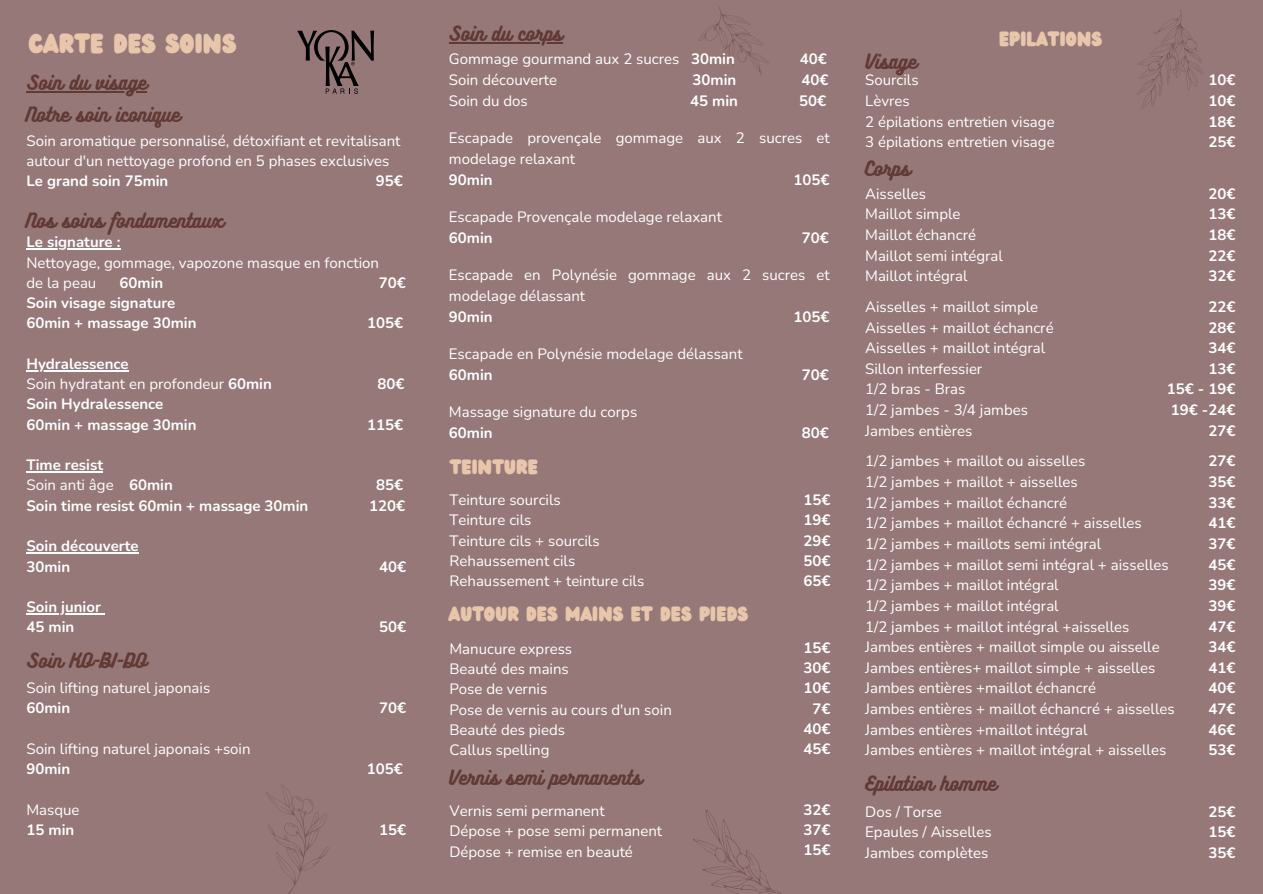
<style>
.page{position:relative;width:1263px;height:894px;background:#fff}
.page>*{position:absolute;margin:0;border:0;box-sizing:border-box;transform-origin:0 0}
.t1{font:24px "Wedges";color:#e8c6ab}
.t2{font:18px "Bukhari Script";color:#613a35}
.t3{font:18px "Wedges";color:#e8c6ab}
.t4{font:15px/21px "Nunito";color:#fff}
.t5{font:700 15px/20.5px "Nunito";color:#fff;text-align:justify}
.s1{font-weight:700}
</style>
<div class="page">
<div style="left:0;top:0;width:1263px;height:893px;background:#967878"></div>
<svg style="left:266px;top:785px;width:62px;height:108px"></svg>
<svg style="left:1137px;top:9px;width:66px;height:100px"></svg>
<svg style="left:693px;top:810px;width:88px;height:83px"></svg>
<svg style="left:698px;top:7px;width:71px;height:68px"></svg>
<svg style="left:297px;top:30px;width:77px;height:64px"></svg>
<hr style="left:26px;top:248px;width:95px;height:1px;background:#fff">
<hr style="left:26px;top:370px;width:103px;height:1px;background:#fff">
<hr style="left:26px;top:471px;width:77px;height:1px;background:#fff">
<hr style="left:26px;top:552px;width:113px;height:1px;background:#fff">
<hr style="left:26px;top:613px;width:69px;height:1px;background:#fff">
<hr style="left:449px;top:42px;width:113px;height:1px;background:#613a35">
<hr style="left:26px;top:91px;width:121px;height:1px;background:#613a35">
<h2 class="t2" style="left:449px;top:22px;width:115px">Soin du corps</h2>
<p class="t1" style="left:29px;top:25px;width:209px">CARTE DES SOINS</p>
<p class="t3" style="left:999px;top:26px;width:105px">EPILATIONS</p>
<p class="t2" style="left:865px;top:49px;width:53px">Visage</p>
<p class="t4" style="left:449px;top:48px;width:287px">Gommage gourmand aux 2 sucres <span class="s1">30min</span></p>
<p class="t5" style="left:800px;top:49px;width:29px">40€</p>
<p class="t4" style="left:449px;top:69px;width:110px">Soin découverte</p>
<p class="t5" style="left:693px;top:70px;width:45px">30min</p>
<p class="t5" style="left:801px;top:70px;width:29px">40€</p>
<p class="t4" style="left:449px;top:90px;width:80px">Soin du dos</p>
<p class="t5" style="left:690px;top:91px;width:49px">45 min</p>
<p class="t5" style="left:799px;top:91px;width:29px">50€</p>
<p class="t4" style="left:449px;top:127px;width:382px">Escapade provençale gommage aux 2 sucres et modelage relaxant</p>
<p class="t5" style="left:449px;top:170px;width:45px">90min</p>
<p class="t5" style="left:793px;top:170px;width:38px">105€</p>
<p class="t4" style="left:449px;top:206px;width:275px">Escapade Provençale modelage relaxant</p>
<p class="t5" style="left:449px;top:228px;width:45px">60min</p>
<p class="t5" style="left:802px;top:228px;width:29px">70€</p>
<p class="t4" style="left:449px;top:264px;width:382px">Escapade en Polynésie gommage aux 2 sucres et modelage délassant</p>
<p class="t5" style="left:449px;top:307px;width:45px">90min</p>
<p class="t5" style="left:793px;top:307px;width:38px">105€</p>
<p class="t4" style="left:449px;top:343px;width:295px">Escapade en Polynésie modelage délassant</p>
<p class="t5" style="left:449px;top:365px;width:45px">60min</p>
<p class="t5" style="left:802px;top:365px;width:29px">70€</p>
<p class="t4" style="left:449px;top:401px;width:190px">Massage signature du corps</p>
<p class="t5" style="left:449px;top:423px;width:45px">60min</p>
<p class="t5" style="left:802px;top:423px;width:29px">80€</p>
<h2 class="t2" style="left:26px;top:71px;width:122px">Soin du visage</h2>
<p class="t5" style="left:1208px;top:70px;width:28px">10€ 10€ 18€ 25€</p>
<p class="t4" style="left:865px;top:70px;width:55px">Sourcils</p>
<h1 class="t4" style="left:865px;top:91px;width:46px">Lèvres</h1>
<h2 class="t4" style="left:865px;top:111px;width:191px">2 épilations entretien visage</h2>
<h2 class="t4" style="left:865px;top:132px;width:191px">3 épilations entretien visage</h2>
<p class="t4" style="left:865px;top:183px;width:62px">Aisselles</p>
<p class="t4" style="left:865px;top:204px;width:97px">Maillot simple</p>
<p class="t4" style="left:865px;top:224px;width:112px">Maillot échancré</p>
<p class="t4" style="left:865px;top:245px;width:139px">Maillot semi intégral</p>
<p class="t4" style="left:865px;top:266px;width:104px">Maillot intégral</p>
<p class="t4" style="left:865px;top:296px;width:174px">Aisselles + maillot simple</p>
<p class="t4" style="left:865px;top:317px;width:190px">Aisselles + maillot échancré</p>
<p class="t4" style="left:865px;top:337px;width:182px">Aisselles + maillot intégral</p>
<p class="t4" style="left:865px;top:358px;width:119px">Sillon interfessier</p>
<p class="t4" style="left:865px;top:379px;width:102px">1/2 bras - Bras</p>
<p class="t4" style="left:865px;top:399px;width:164px">1/2 jambes - 3/4 jambes</p>
<p class="t4" style="left:865px;top:420px;width:109px">Jambes entières</p>
<p class="t4" style="left:865px;top:451px;width:222px">1/2 jambes + maillot ou aisselles</p>
<p class="t4" style="left:865px;top:471px;width:214px">1/2 jambes + maillot + aisselles</p>
<h3 class="t4" style="left:865px;top:492px;width:203px">1/2 jambes + maillot échancré</h3>
<h3 class="t4" style="left:865px;top:512px;width:278px">1/2 jambes + maillot échancré + aisselles</h3>
<p class="t4" style="left:865px;top:533px;width:238px">1/2 jambes + maillots semi intégral</p>
<p class="t4" style="left:865px;top:554px;width:305px">1/2 jambes + maillot semi intégral + aisselles</p>
<p class="t4" style="left:865px;top:574px;width:195px">1/2 jambes + maillot intégral</p>
<p class="t4" style="left:865px;top:595px;width:195px">1/2 jambes + maillot intégral</p>
<p class="t4" style="left:865px;top:616px;width:266px">1/2 jambes + maillot intégral +aisselles</p>
<p class="t4" style="left:865px;top:636px;width:296px">Jambes entières + maillot simple ou aisselle</p>
<h2 class="t4" style="left:865px;top:657px;width:292px">Jambes entières+ maillot simple + aisselles</h2>
<h2 class="t4" style="left:865px;top:677px;width:232px">Jambes entières +maillot échancré</h2>
<p class="t4" style="left:865px;top:698px;width:311px">Jambes entières + maillot échancré + aisselles</p>
<p class="t4" style="left:865px;top:719px;width:224px">Jambes entières +maillot intégral</p>
<h2 class="t4" style="left:865px;top:739px;width:303px">Jambes entières + maillot intégral + aisselles</h2>
<p class="t2" style="left:26px;top:103px;width:156px">Notre soin iconique</p>
<p class="t4" style="left:26px;top:131px;width:375px;line-height:20.2px">Soin aromatique personnalisé, détoxifiant et revitalisant autour d'un nettoyage profond en 5 phases exclusives</p>
<p class="t5" style="left:26px;top:171px;width:143px">Le grand soin 75min</p>
<p class="t5" style="left:376px;top:171px;width:28px">95€</p>
<p class="t2" style="left:865px;top:157px;width:46px">Corps</p>
<p class="t5" style="left:1208px;top:183px;width:28px">20€ 13€ 18€ 22€ 32€</p>
<p class="t5" style="left:1167px;top:296px;width:70px;text-align:right">22€<br>28€<br>34€<br>13€<br>15€ - 19€</p>
<p class="t5" style="left:1171px;top:400px;width:66px;text-align:right">19€ -24€<br>27€</p>
<p class="t5" style="left:1208px;top:451px;width:28px">27€ 35€ 33€ 41€ 37€</p>
<p class="t5" style="left:1208px;top:554px;width:28px">45€ 39€ 39€ 47€ 34€ 41€ 40€ 47€ 46€ 53€</p>
<p class="t2" style="left:26px;top:208px;width:199px">Nos soins fondamentaux</p>
<h2 class="t5" style="left:26px;top:232px;width:96px">Le signature :</h2>
<h2 class="t4" style="left:26px;top:252px;width:354px">Nettoyage, gommage, vapozone masque en fonction</h2>
<p class="t4" style="left:26px;top:272px;width:71px">de la peau</p>
<p class="t5" style="left:120px;top:272px;width:45px">60min</p>
<p class="t5" style="left:379px;top:272px;width:28px">70€</p>
<p class="t5" style="left:26px;top:293px;width:150px">Soin visage signature</p>
<p class="t5" style="left:26px;top:313px;width:172px">60min + massage 30min</p>
<p class="t5" style="left:367px;top:313px;width:37px">105€</p>
<p class="t5" style="left:26px;top:353px;width:104px">Hydralessence</p>
<p class="t4" style="left:26px;top:373px;width:247px">Soin hydratant en profondeur <span class="s1">60min</span></p>
<p class="t5" style="left:377px;top:374px;width:28px">80€</p>
<p class="t5" style="left:26px;top:394px;width:138px">Soin Hydralessence</p>
<p class="t5" style="left:26px;top:414px;width:172px">60min + massage 30min</p>
<p class="t5" style="left:367px;top:414px;width:37px">115€</p>
<p class="t5" style="left:26px;top:455px;width:78px">Time resist</p>
<p class="t4" style="left:26px;top:475px;width:148px">Soin anti âge <span class="s1">60min</span></p>
<p class="t5" style="left:376px;top:475px;width:28px">85€</p>
<p class="t5" style="left:26px;top:495px;width:283px">Soin time resist 60min + massage 30min</p>
<p class="t5" style="left:369px;top:495px;width:37px">120€</p>
<p class="t5" style="left:26px;top:536px;width:114px">Soin découverte<br>30min</p>
<p class="t3" style="left:450px;top:453px;width:90px">TEINTURE</p>
<h2 class="t5" style="left:804px;top:490px;width:28px">15€ 19€ 29€ 50€ 65€</h2>
<h2 class="t4" style="left:449px;top:489px;width:113px">Teinture sourcils</h2>
<p class="t4" style="left:449px;top:509px;width:83px">Teinture cils</p>
<p class="t4" style="left:449px;top:530px;width:152px">Teinture cils + sourcils</p>
<p class="t4" style="left:449px;top:550px;width:127px">Rehaussement cils</p>
<p class="t4" style="left:449px;top:570px;width:196px">Rehaussement + teinture cils</p>
<p class="t5" style="left:379px;top:556px;width:28px">40€</p>
<p class="t5" style="left:26px;top:597px;width:76px">Soin junior<br>45 min</p>
<h3 class="t3" style="left:449px;top:600px;width:301px">AUTOUR DES MAINS ET DES PIEDS</h3>
<p class="t5" style="left:379px;top:617px;width:28px">50€</p>
<p class="t5" style="left:804px;top:637px;width:28px">15€ 30€ 10€</p>
<p class="t5" style="left:804px;top:698px;width:28px;text-align:center">7€<br>40€<br>45€</p>
<h3 class="t4" style="left:449px;top:638px;width:124px">Manucure express</h3>
<h3 class="t4" style="left:449px;top:658px;width:121px">Beauté des mains</h3>
<p class="t4" style="left:449px;top:678px;width:99px">Pose de vernis</p>
<p class="t4" style="left:449px;top:699px;width:224px">Pose de vernis au cours d'un soin</p>
<p class="t4" style="left:449px;top:719px;width:117px">Beauté des pieds</p>
<p class="t4" style="left:449px;top:739px;width:101px">Callus spelling</p>
<p class="t2" style="left:26px;top:648px;width:121px">Soin KO-BI-DO</p>
<p class="t4" style="left:26px;top:677px;width:185px">Soin lifting naturel japonais</p>
<p class="t5" style="left:26px;top:698px;width:45px">60min</p>
<p class="t5" style="left:379px;top:698px;width:28px">70€</p>
<p class="t4" style="left:26px;top:738px;width:226px">Soin lifting naturel japonais +soin</p>
<p class="t5" style="left:26px;top:758px;width:45px">90min</p>
<p class="t5" style="left:367px;top:758px;width:37px">105€</p>
<p class="t4" style="left:26px;top:799px;width:55px">Masque</p>
<p class="t5" style="left:26px;top:819px;width:49px">15 min</p>
<p class="t5" style="left:379px;top:819px;width:28px">15€</p>
<h2 class="t2" style="left:449px;top:765px;width:194px">Vernis semi permanents</h2>
<p class="t2" style="left:865px;top:772px;width:133px">Epilation homme</p>
<p class="t5" style="left:804px;top:799px;width:28px">32€ 37€ 15€</p>
<p class="t4" style="left:449px;top:800px;width:157px">Vernis semi permanent</p>
<p class="t4" style="left:449px;top:820px;width:214px">Dépose + pose semi permanent</p>
<p class="t4" style="left:449px;top:840px;width:185px">Dépose + remise en beauté</p>
<p class="t4" style="left:865px;top:801px;width:78px">Dos / Torse</p>
<p class="t4" style="left:865px;top:821px;width:128px">Epaules / Aisselles</p>
<p class="t4" style="left:865px;top:842px;width:125px">Jambes complètes</p>
<p class="t5" style="left:1208px;top:801px;width:28px">25€ 15€ 35€</p>
</div>
